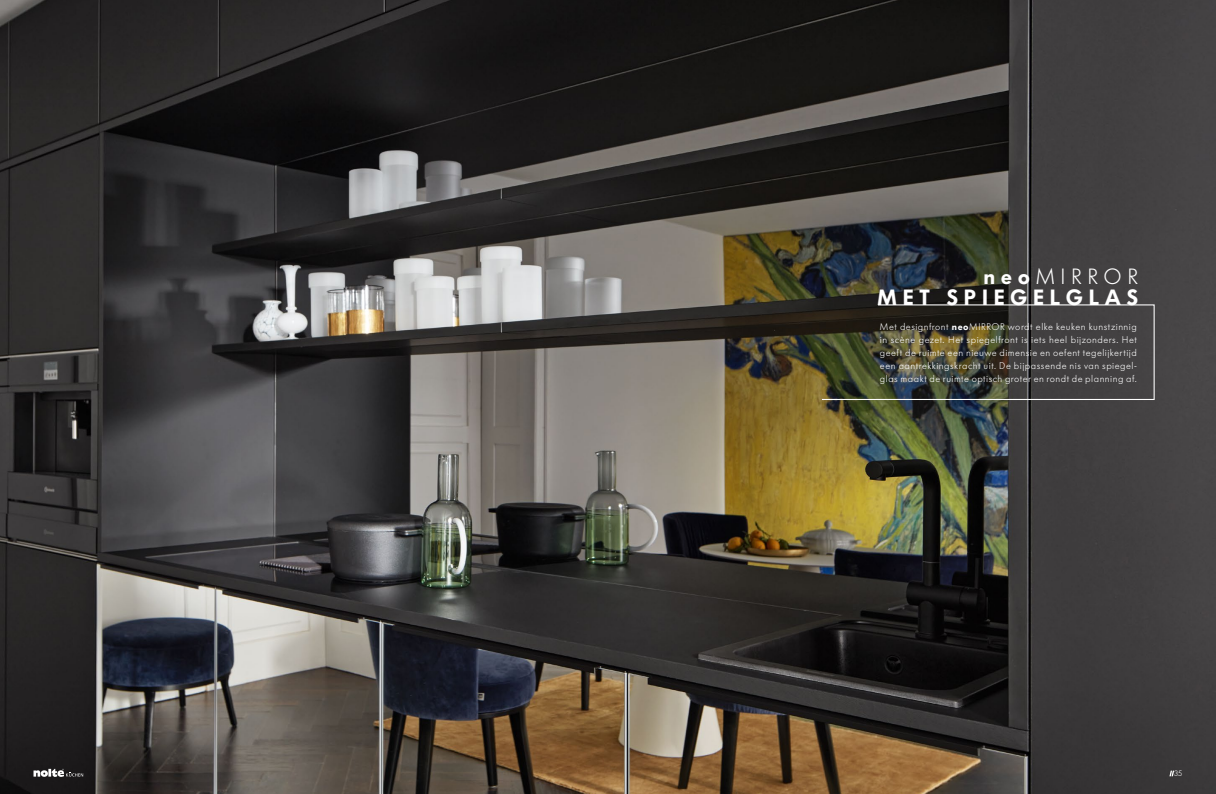
<style>
.page{position:relative;width:1216px;height:794px;background:#fff}
.page>*{position:absolute;margin:0;border:0;box-sizing:border-box;transform-origin:0 0}
.t1{font:600 21.88px/21.3px "Futura BQ";letter-spacing:.26em;color:#fff;text-align:right}
.t2{font:300 9.62px/13.1px "Futura BQ";letter-spacing:.05em;color:#fff;text-align:justify}
.t3{font:300 7.88px "Futura BQ";color:#fff}
.s1{font-weight:300}
.s2{font-weight:600}
</style>
<div class="page">
<img style="left:0;top:0;width:1215px;height:794px">
<svg style="left:34px;top:769px;width:49px;height:8px"></svg>
<svg style="left:1169px;top:770px;width:5px;height:6px"></svg>
<svg style="left:820px;top:304px;width:335px;height:96px;background:#424238"></svg>
<h1 class="t1" style="left:877px;top:265px;width:262px">neo<span class="s1">MIRROR<br></span>MET SPIEGELGLAS</h1>
<p class="t2" style="left:880px;top:319px;width:258px">Met designfront <span class="s2">neo</span>MIRROR wordt elke keuken kunstzinnig in scène gezet. Het spiegelfront is iets heel bijzonders. Het geeft de ruimte een nieuwe dimensie en oefent tegelijkertijd een aantrekkingskracht uit. De bijpassende nis van spiegel&shy;glas maakt de ruimte optisch groter en rondt de planning af.</p>
<p class="t3" style="left:1174px;top:768px;width:10px">35</p>
</div>
